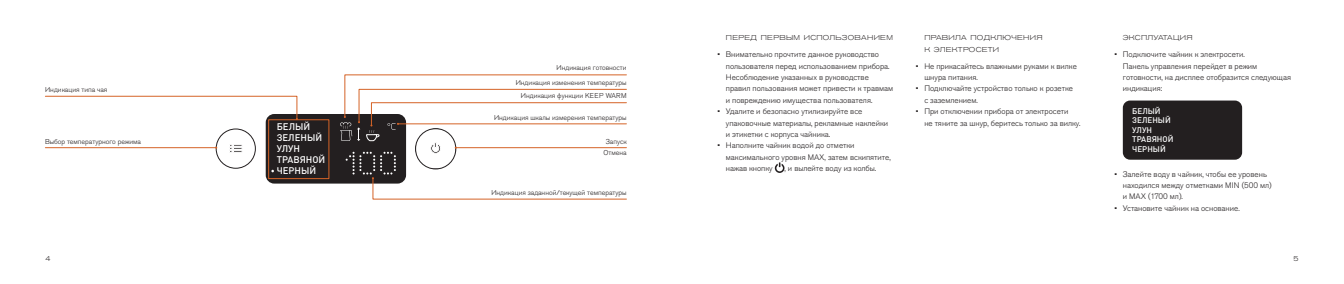
<style>
.page{position:relative;width:1344px;height:284px;background:#fff}
.page>*{position:absolute;margin:0;border:0;box-sizing:border-box;transform-origin:0 0}
.t1{font:500 9.5px/11.2px "DIN Pro";color:#fff}
.t2{font:500 8.1px/9.5px "DIN Pro";color:#fff}
.t3{font:300 8px/11.3px "Akzidenz Grotesk Pro";color:#231f20}
.t4{font:300 7px "Akzidenz Grotesk Pro";color:#231f20}
.head_2{font:300 expanded 7px/11.3px "Akzidenz Grotesk Pro";letter-spacing:.04em;color:#231f20}
.bullet{font:300 expanded 7px "Akzidenz Grotesk Pro";letter-spacing:.04em;color:#231f20}
</style>
<div class="page">
<div style="left:266px;top:114px;width:140px;height:69px;background:#231f20;border-radius:9px"></div>
<div style="left:216px;top:128px;width:40px;height:40px;border:1px solid #231f20;border-radius:50%"></div>
<svg style="left:230px;top:145px;width:12px;height:7px"></svg>
<svg style="left:45px;top:96px;width:253px;height:24px"></svg>
<hr style="left:45px;top:147px;width:171px;height:1px;background:#d56327">
<svg style="left:340px;top:74px;width:287px;height:125px"></svg>
<div style="left:268px;top:119px;width:61px;height:60px;border:1px solid #d56327"></div>
<svg style="left:775px;top:162px;width:9px;height:11px"></svg>
<div style="left:1123px;top:100px;width:119px;height:59px;background:#231f20;border-radius:7px"></div>
<p class="t4" style="left:45px;top:85px;width:64px">Индикация типа чая</p>
<p class="t4" style="left:556px;top:63px;width:72px">Индикация готовности</p>
<p class="t4" style="left:516px;top:78px;width:112px">Индикация изменения температуры</p>
<p class="t4" style="left:521px;top:91px;width:107px">Индикация функции KEEP WARM</p>
<p class="t4" style="left:494px;top:112px;width:134px">Индикация шкалы измерения температуры</p>
<p class="t1" style="left:277px;top:120px;width:50px">БЕЛЫЙ<br>ЗЕЛЕНЫЙ<br>УЛУН<br>ТРАВЯНОЙ<br>ЧЕРНЫЙ</p>
<p class="t4" style="left:45px;top:137px;width:97px">Выбор температурного режима</p>
<p class="t4" style="left:606px;top:137px;width:22px">Запуск</p>
<p class="t4" style="left:603px;top:148px;width:25px">Отмена</p>
<p class="t4" style="left:491px;top:188px;width:137px">Индикация заданной/текущей температуры</p>
<p class="head_2" style="left:726px;top:32px;width:168px">ПЕРЕД ПЕРВЫМ ИСПОЛЬЗОВАНИЕМ</p>
<p class="t3" style="left:726px;top:49px;width:169px;text-indent:-9px">• Внимательно прочтите данное руководство пользователя перед использованием прибора.<br>Несоблюдение указанных в руководстве правил пользования может привести к травмам и повреждению имущества пользователя.</p>
<p class="t3" style="left:726px;top:106px;width:164px;text-indent:-9px">• Удалите и безопасно утилизируйте все упаковочные материалы, рекламные наклейки и этикетки с корпуса чайника.</p>
<p class="t3" style="left:726px;top:140px;width:166px;text-indent:-9px">• Наполните чайник водой до отметки максимального уровня MAX, затем вскипятите, нажав кнопку</p>
<p class="t3" style="left:784px;top:162px;width:93px">, и вылейте воду из колбы.</p>
<p class="head_2" style="left:924px;top:32px;width:120px">ПРАВИЛА ПОДКЛЮЧЕНИЯ<br>К ЭЛЕКТРОСЕТИ</p>
<p class="t3" style="left:924px;top:60px;width:154px;text-indent:-9px">• Не прикасайтесь влажными руками к вилке шнура питания.</p>
<p class="t3" style="left:924px;top:83px;width:150px;text-indent:-9px">• Подключайте устройство только к розетке с заземлением.</p>
<p class="t3" style="left:924px;top:106px;width:158px;text-indent:-9px">• При отключении прибора от электросети<br>не тяните за шнур, беритесь только за вилку.</p>
<p class="bullet" style="left:1123px;top:33px;width:71px">ЭКСПЛУАТАЦИЯ</p>
<p class="t3" style="left:1123px;top:49px;width:170px;text-indent:-8px">• Подключите чайник к электросети.<br>Панель управления перейдет в режим готовности, на дисплее отобразится следующая индикация:</p>
<p class="t2" style="left:1132px;top:106px;width:43px">БЕЛЫЙ<br>ЗЕЛЕНЫЙ<br>УЛУН<br>ТРАВЯНОЙ<br>ЧЕРНЫЙ</p>
<p class="t3" style="left:1123px;top:168px;width:150px;text-indent:-8px">• Залейте воду в чайник, чтобы ее уровень находился между отметками MIN (500 мл) и MAX (1700 мл).</p>
<p class="t3" style="left:1114px;top:202px;width:127px">• Установите чайник на основание.</p>
<p class="head_2" style="left:45px;top:253px;width:7px">4</p>
<p class="head_2" style="left:1293px;top:253px;width:7px">5</p>
</div>
